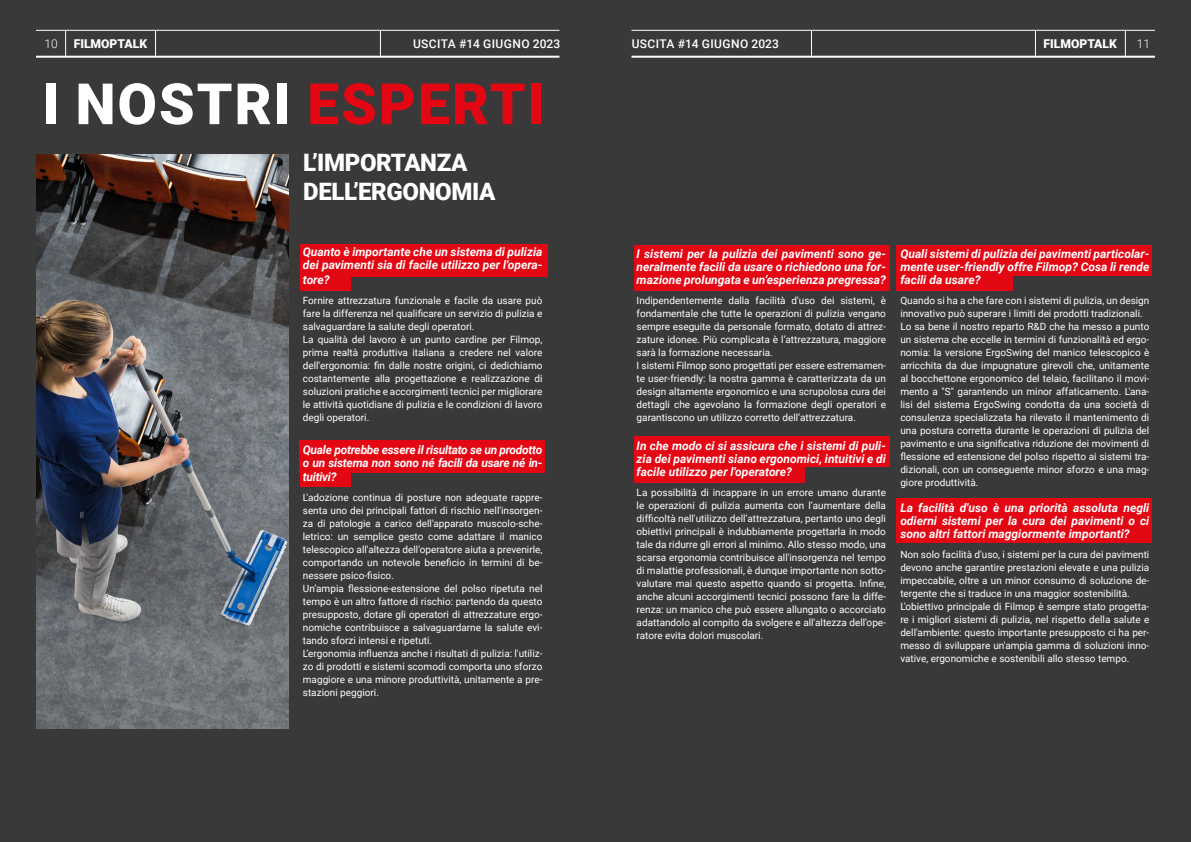
<style>
.page{position:relative;width:1191px;height:842px;background:#393939}
.page>*{position:absolute;margin:0;border:0;box-sizing:border-box;transform-origin:0 0}
.t1{font:900 57px "Roboto";letter-spacing:.035em;color:#fff}
.t2{font:900 24px/28.8px "Roboto";letter-spacing:-.015em;color:#fff}
.t3{font:900 12.1px "Roboto";color:#fff}
.t4{font:italic 700 12px/13px "Roboto";color:#fff;text-align:justify}
.t5{font:italic 700 12px/13px "Roboto";letter-spacing:-.02em;color:#fff}
.t6{font:500 12px "Roboto";letter-spacing:.035em;color:#fff}
.t7{font:300 12px "Roboto";color:#fff}
.t8{font:10px/13px "Roboto";color:#fff}
.s1{color:#e30613}
</style>
<div class="page">
<img style="left:36px;top:154px;width:252px;height:575px">
<div style="left:300px;top:244px;width:247px;height:18px;background:#e30613"></div>
<div style="left:300px;top:260px;width:247px;height:17px;background:#e30613"></div>
<div style="left:300px;top:274px;width:50px;height:17px;background:#e30613"></div>
<div style="left:300px;top:469px;width:50px;height:17px;background:#e30613"></div>
<div style="left:300px;top:440px;width:245px;height:32px;background:#e30613"></div>
<hr style="left:36px;top:56px;width:523px;height:2px;background:#fff">
<hr style="left:36px;top:30px;width:523px;height:1px;background:#fff">
<svg style="left:155px;top:30px;width:1px;height:26px"></svg>
<svg style="left:380px;top:31px;width:1px;height:25px"></svg>
<svg style="left:65px;top:30px;width:1px;height:26px"></svg>
<div style="left:896px;top:245px;width:256px;height:30px;background:#e30613"></div>
<div style="left:896px;top:275px;width:116px;height:16px;background:#e30613"></div>
<div style="left:896px;top:499px;width:256px;height:44px;background:#e30613"></div>
<div style="left:634px;top:245px;width:255px;height:31px;background:#e30613"></div>
<div style="left:634px;top:436px;width:255px;height:31px;background:#e30613"></div>
<div style="left:634px;top:275px;width:255px;height:16px;background:#e30613"></div>
<div style="left:634px;top:467px;width:170px;height:16px;background:#e30613"></div>
<hr style="left:631px;top:56px;width:524px;height:2px;background:#fff">
<hr style="left:631px;top:30px;width:524px;height:1px;background:#fff">
<svg style="left:1035px;top:30px;width:1px;height:26px"></svg>
<svg style="left:811px;top:30px;width:1px;height:26px"></svg>
<svg style="left:1125px;top:30px;width:1px;height:26px"></svg>
<p class="t7" style="left:45px;top:35px;width:15px">10</p>
<p class="t3" style="left:74px;top:35px;width:75px">FILMOPTALK</p>
<p class="t6" style="left:413px;top:35px;width:149px">USCITA #14 GIUGNO 2023</p>
<h1 class="t1" style="left:42px;top:64px;width:504px">I NOSTRI <span class="s1">ESPERTI</span></h1>
<h2 class="t2" style="left:303px;top:147px;width:194px">L’IMPORTANZA<br>DELL’ERGONOMIA</h2>
<p class="t4" style="left:303px;top:245px;width:241px">Quanto è importante che un sistema di pulizia dei pavimenti sia di facile utilizzo per l'opera-</p>
<p class="t4" style="left:303px;top:272px;width:28px">tore?</p>
<p class="t8" style="left:303px;top:293px;width:241px">Fornire attrezzatura funzionale e facile da usare può fare la differenza nel qualificare un servizio di pulizia e salvaguardare la salute degli operatori.<br>La qualità del lavoro è un punto cardine per Filmop, prima realtà produttiva italiana a credere nel valore dell'ergonomia: fin dalle nostre origini, ci dedichiamo costantemente alla progettazione e realizzazione di soluzioni pratiche e accorgimenti tecnici per migliorare le attività quotidiane di pulizia e le condizioni di lavoro degli operatori.</p>
<p class="t5" style="left:303px;top:442px;width:241px">Quale potrebbe essere il risultato se un prodotto o un sistema non sono né facili da usare né in-</p>
<p class="t5" style="left:303px;top:470px;width:35px">tuitivi?</p>
<p class="t8" style="left:303px;top:491px;width:241px">L'adozione continua di posture non adeguate rappre&shy;senta uno dei principali fattori di rischio nell'insorgen&shy;za di patologie a carico dell'apparato muscolo-sche&shy;letrico: un semplice gesto come adattare il manico telescopico all'altezza dell'operatore aiuta a prevenirle, comportando un notevole beneficio in termini di be&shy;nessere psico-fisico.<br>Un’ampia flessione-estensione del polso ripetuta nel tempo è un altro fattore di rischio: partendo da questo presupposto, dotare gli operatori di attrezzature ergo&shy;nomiche contribuisce a salvaguardarne la salute evi&shy;tando sforzi intensi e ripetuti.<br>L’ergonomia influenza anche i risultati di pulizia: l'utiliz&shy;zo di prodotti e sistemi scomodi comporta uno sforzo maggiore e una minore produttività, unitamente a pre&shy;stazioni peggiori.</p>
<p class="t6" style="left:631px;top:35px;width:149px">USCITA #14 GIUGNO 2023</p>
<p class="t3" style="left:1043px;top:35px;width:75px">FILMOPTALK</p>
<p class="t7" style="left:1137px;top:35px;width:15px">11</p>
<p class="t4" style="left:636px;top:246px;width:251px">I sistemi per la pulizia dei pavimenti sono ge&shy;neralmente facili da usare o richiedono una for&shy;mazione prolungata e un’esperienza pregressa?</p>
<p class="t8" style="left:636px;top:293px;width:251px">Indipendentemente dalla facilità d'uso dei sistemi, è fondamentale che tutte le operazioni di pulizia vengano sempre eseguite da personale formato, dotato di attrez&shy;zature idonee. Più complicata è l’attrezzatura, maggiore sarà la formazione necessaria.<br>I sistemi Filmop sono progettati per essere estremamen&shy;te user-friendly: la nostra gamma è caratterizzata da un design altamente ergonomico e una scrupolosa cura dei dettagli che agevolano la formazione degli operatori e garantiscono un utilizzo corretto dell’attrezzatura.</p>
<p class="t4" style="left:636px;top:438px;width:251px">In che modo ci si assicura che i sistemi di puli&shy;zia dei pavimenti siano ergonomici, intuitivi e di facile utilizzo per l'operatore?</p>
<p class="t8" style="left:636px;top:485px;width:251px;text-align:justify">La possibilità di incappare in un errore umano durante le operazioni di pulizia aumenta con l’aumentare della difficoltà nell'utilizzo dell’attrezzatura, pertanto uno degli obiettivi principali è indubbiamente progettarla in modo tale da ridurre gli errori al minimo. Allo stesso modo, una scarsa ergonomia contribuisce all'insorgenza nel tempo di malattie professionali, è dunque importante non sotto&shy;valutare mai questo aspetto quando si progetta. Infine, anche alcuni accorgimenti tecnici possono fare la diffe&shy;renza: un manico che può essere allungato o accorciato adattandolo al compito da svolgere e all'altezza dell'ope&shy;ratore evita dolori muscolari.</p>
<p class="t4" style="left:900px;top:246px;width:250px">Quali sistemi di pulizia dei pavimenti particolar&shy;mente user-friendly offre Filmop? Cosa li rende facili da usare?</p>
<p class="t8" style="left:900px;top:293px;width:250px">Quando si ha a che fare con i sistemi di pulizia, un design innovativo può superare i limiti dei prodotti tradizionali.<br>Lo sa bene il nostro reparto R&amp;D che ha messo a punto un sistema che eccelle in termini di funzionalità ed ergo&shy;nomia: la versione ErgoSwing del manico telescopico è arricchita da due impugnature girevoli che, unitamente al bocchettone ergonomico del telaio, facilitano il movi&shy;mento a "S" garantendo un minor affaticamento. L'ana&shy;lisi del sistema ErgoSwing condotta da una società di consulenza specializzata ha rilevato il mantenimento di una postura corretta durante le operazioni di pulizia del pavimento e una significativa riduzione dei movimenti di flessione ed estensione del polso rispetto ai sistemi tra&shy;dizionali, con un conseguente minor sforzo e una mag&shy;giore produttività.</p>
<p class="t4" style="left:900px;top:500px;width:250px">La facilità d'uso è una priorità assoluta negli odierni sistemi per la cura dei pavimenti o ci sono altri fattori maggiormente importanti?</p>
<p class="t8" style="left:900px;top:547px;width:250px">Non solo facilità d'uso, i sistemi per la cura dei pavimenti devono anche garantire prestazioni elevate e una pulizia impeccabile, oltre a un minor consumo di soluzione de&shy;tergente che si traduce in una maggior sostenibilità.<br>L'obiettivo principale di Filmop è sempre stato progetta&shy;re i migliori sistemi di pulizia, nel rispetto della salute e dell'ambiente: questo importante presupposto ci ha per&shy;messo di sviluppare un'ampia gamma di soluzioni inno&shy;vative, ergonomiche e sostenibili allo stesso tempo.</p>
</div>
